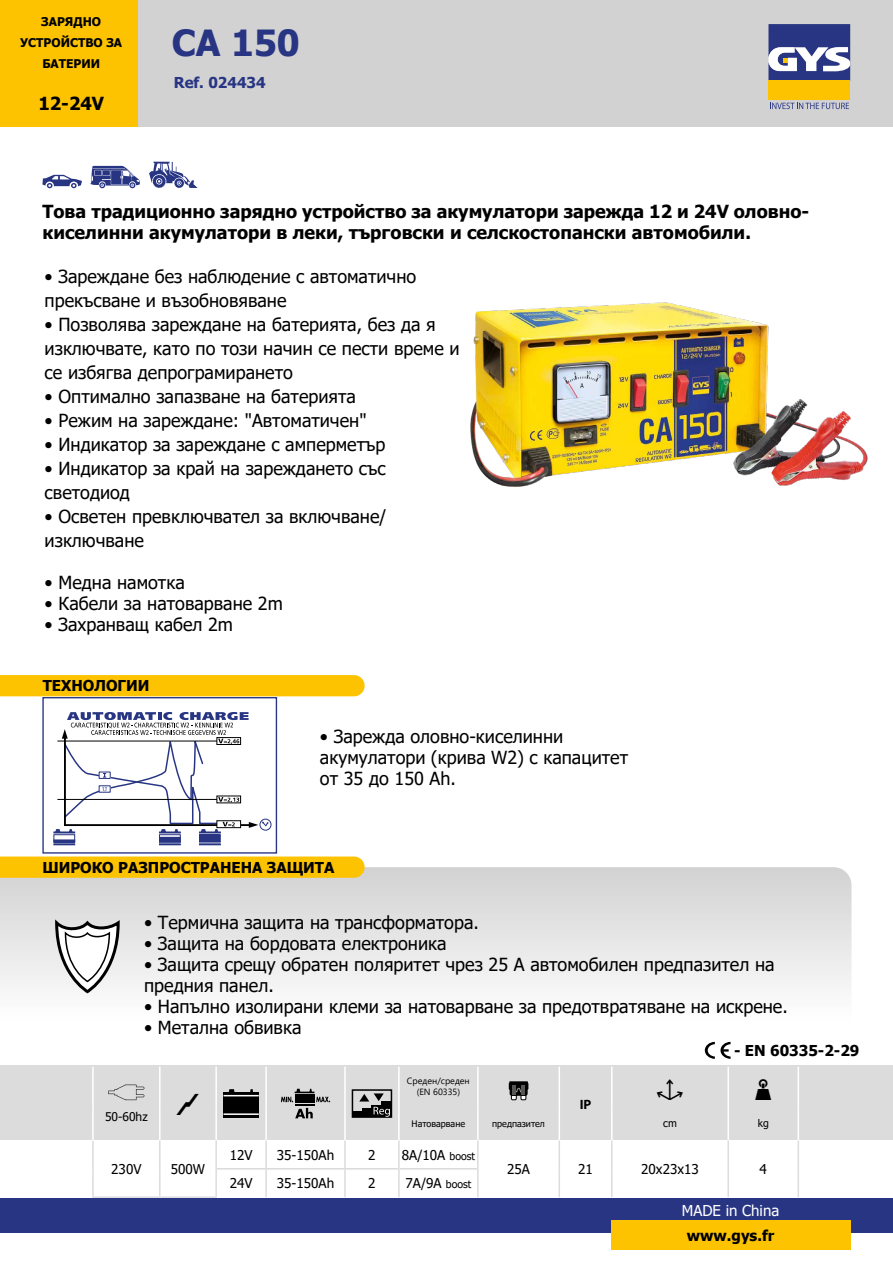
<style>
.page{position:relative;width:893px;height:1263px;background:#fff}
.page>*{position:absolute;margin:0;border:0;box-sizing:border-box;transform-origin:0 0}
.t1{font:700 36px "Tahoma";color:#283583}
.t2{font:18px/24px "Tahoma";color:#000}
.t3{font:700 18px/21px "Tahoma";color:#000}
.t4{font:700 15px "Tahoma";color:#000}
.t5{font:15px "Tahoma";color:#fff}
.t6{font:700 15px "Tahoma";color:#283583}
.t7{font:13.5px "Tahoma";color:#000}
.t8{font:700 13.5px "Myriad Pro";color:#000}
.t9{font:700 12px/21px "Tahoma";color:#000;text-align:center}
.t10{font:12px "Tahoma";color:#000}
.t11{font:10.5px "Tahoma";color:#000}
.t12{font:9px/10.8px "Segoe UI";color:#000;text-align:center}
.t13{font:9px "Tahoma";color:#000}
.s1{font-size:10.5px}
</style>
<div class="page">
<div style="left:137px;top:0;width:756px;height:127px;background:#d2d2d2"></div>
<div style="left:0;top:1198px;width:893px;height:34px;background:#283583"></div>
<div style="left:768px;top:81px;width:82px;height:19px;background:#fdc300"></div>
<svg style="left:768px;top:24px;width:82px;height:57px;background:#676ea1"></svg>
<svg style="left:770px;top:103px;width:79px;height:6px"></svg>
<div style="left:0;top:0;width:137px;height:127px;background:#fdc300"></div>
<div style="left:611px;top:1220px;width:239px;height:30px;background:#fdc300"></div>
<svg style="left:0;top:867px;width:851px;height:120px"></svg>
<img style="left:470px;top:302px;width:398px;height:185px">
<div style="left:0;top:675px;width:365px;height:21px;background:#fdc300"></div>
<svg style="left:0;top:856px;width:365px;height:22px;background:#fcc409"></svg>
<svg style="left:54px;top:916px;width:67px;height:78px"></svg>
<svg style="left:705px;top:1042px;width:25px;height:17px"></svg>
<div style="left:0;top:1065px;width:893px;height:75px;background:#dcdcdc"></div>
<hr style="left:159px;top:1067px;width:2px;height:39px;background:#fff">
<hr style="left:215px;top:1067px;width:2px;height:39px;background:#fff">
<hr style="left:265px;top:1067px;width:2px;height:39px;background:#fff">
<hr style="left:344px;top:1067px;width:2px;height:39px;background:#fff">
<hr style="left:398px;top:1067px;width:2px;height:39px;background:#fff">
<hr style="left:477px;top:1067px;width:2px;height:39px;background:#fff">
<hr style="left:559px;top:1067px;width:1px;height:39px;background:#fff">
<hr style="left:611px;top:1067px;width:2px;height:39px;background:#fff">
<hr style="left:727px;top:1067px;width:2px;height:39px;background:#fff">
<hr style="left:159px;top:1106px;width:2px;height:34px;background:#fff">
<hr style="left:215px;top:1106px;width:2px;height:34px;background:#fff">
<hr style="left:265px;top:1106px;width:2px;height:34px;background:#fff">
<hr style="left:344px;top:1106px;width:2px;height:34px;background:#fff">
<hr style="left:398px;top:1106px;width:2px;height:34px;background:#fff">
<hr style="left:477px;top:1106px;width:2px;height:34px;background:#fff">
<hr style="left:559px;top:1106px;width:1px;height:34px;background:#fff">
<hr style="left:611px;top:1106px;width:2px;height:34px;background:#fff">
<hr style="left:727px;top:1106px;width:2px;height:34px;background:#fff">
<hr style="left:92px;top:1140px;width:2px;height:29px;background:#dcdcdc">
<hr style="left:92px;top:1169px;width:2px;height:27px;background:#dcdcdc">
<hr style="left:92px;top:1067px;width:2px;height:39px;background:#fff">
<hr style="left:92px;top:1106px;width:2px;height:34px;background:#fff">
<svg style="left:93px;top:1140px;width:706px;height:57px"></svg>
<hr style="left:798px;top:1067px;width:1px;height:39px;background:#fff">
<hr style="left:798px;top:1106px;width:1px;height:34px;background:#fff">
<hr style="left:161px;top:1196px;width:56px;height:2px;background:#dcdcdc">
<hr style="left:92px;top:1196px;width:69px;height:2px;background:#dcdcdc">
<hr style="left:217px;top:1168px;width:49px;height:1px;background:#dadada">
<hr style="left:266px;top:1168px;width:79px;height:1px;background:#dadada">
<hr style="left:345px;top:1168px;width:53px;height:1px;background:#dadada">
<hr style="left:400px;top:1168px;width:77px;height:1px;background:#dadada">
<svg style="left:108px;top:1084px;width:36px;height:16px"></svg>
<div style="left:224px;top:1092px;width:35px;height:26px;background:#000"></div>
<hr style="left:224px;top:1113px;width:35px;height:2px;background:#fff">
<hr style="left:224px;top:1095px;width:35px;height:1px;background:#fff">
<svg style="left:229px;top:1089px;width:6px;height:3px"></svg>
<svg style="left:281px;top:1089px;width:49px;height:29px"></svg>
<div style="left:352px;top:1089px;width:40px;height:29px;border:2px solid #000"></div>
<div style="left:352px;top:1112px;width:10px;height:5px;background:#000"></div>
<div style="left:362px;top:1108px;width:11px;height:9px;background:#000"></div>
<svg style="left:372px;top:1105px;width:9px;height:11px"></svg>
<div style="left:381px;top:1101px;width:10px;height:16px;background:#000"></div>
<svg style="left:374px;top:1107px;width:16px;height:10px"></svg>
<svg style="left:359px;top:1093px;width:25px;height:8px"></svg>
<svg style="left:509px;top:1081px;width:19px;height:19px"></svg>
<hr style="left:521px;top:1085px;width:4px;height:10px;background:#575756">
<hr style="left:512px;top:1085px;width:4px;height:10px;background:#575756">
<svg style="left:42px;top:175px;width:40px;height:13px"></svg>
<svg style="left:90px;top:166px;width:50px;height:22px"></svg>
<svg style="left:149px;top:162px;width:49px;height:26px"></svg>
<div style="left:42px;top:697px;width:235px;height:157px;border:1px solid #283583"></div>
<svg style="left:63px;top:675px;width:141px;height:24px;background:#f0be15"></svg>
<div style="left:260px;top:819px;width:11px;height:11px;border:1px solid #283583;border-radius:50%"></div>
<svg style="left:53px;top:712px;width:216px;height:134px"></svg>
<p class="t9" style="left:20px;top:12px;width:103px">ЗАРЯДНО<br>УСТРОЙСТВО ЗА<br>БАТЕРИИ</p>
<p class="t3" style="left:38px;top:94px;width:67px">12-24V</p>
<h1 class="t1" style="left:172px;top:18px;width:130px">CA 150</h1>
<p class="t6" style="left:174px;top:72px;width:93px">Ref. 024434</p>
<p class="t3" style="left:43px;top:202px;width:768px">Това традиционно зарядно устройство за акумулатори зарежда 12 и 24V оловно&shy;киселинни акумулатори в леки, търговски и селскостопански автомобили.</p>
<p class="t2" style="left:45px;top:265px;width:373px">• Зареждане без наблюдение с автоматично прекъсване и възобновяване</p>
<p class="t2" style="left:45px;top:313px;width:416px">• Позволява зареждане на батерията, без да я изключвате, като по този начин се пести време и се избягва депрограмирането</p>
<p class="t2" style="left:45px;top:385px;width:313px">• Оптимално запазване на батерията</p>
<p class="t2" style="left:45px;top:409px;width:323px">• Режим на зареждане: "Автоматичен"</p>
<p class="t2" style="left:45px;top:433px;width:342px">• Индикатор за зареждане с амперметър</p>
<p class="t2" style="left:45px;top:457px;width:343px">• Индикатор за край на зареждането със светодиод</p>
<p class="t2" style="left:45px;top:505px;width:343px">• Осветен превключвател за включване/ изключване</p>
<p class="t2" style="left:45px;top:571px;width:142px">• Медна намотка</p>
<p class="t2" style="left:45px;top:592px;width:240px">• Кабели за натоварване 2m</p>
<p class="t2" style="left:45px;top:613px;width:190px">• Захранващ кабел 2m</p>
<p class="t4" style="left:43px;top:675px;width:108px">ТЕХНОЛОГИИ</p>
<p class="t2" style="left:320px;top:727px;width:310px;line-height:21px">• Зарежда оловно-киселинни акумулатори (крива W2) с капацитет от 35 до 150 Ah.</p>
<p class="t4" style="left:42px;top:857px;width:293px">ШИРОКО РАЗПРОСТРАНЕНА ЗАЩИТА</p>
<p class="t2" style="left:144px;top:911px;width:336px">• Термична защита на трансформатора.</p>
<p class="t2" style="left:144px;top:932px;width:304px">• Защита на бордовата електроника</p>
<p class="t2" style="left:144px;top:955px;width:632px;line-height:21px">• Защита срещу обратен поляритет чрез 25 A автомобилен предпазител на предния панел.</p>
<p class="t2" style="left:144px;top:995px;width:645px">• Напълно изолирани клеми за натоварване за предотвратяване на искрене.</p>
<p class="t2" style="left:144px;top:1016px;width:159px">• Метална обвивка</p>
<p class="t10" style="left:105px;top:1109px;width:44px">50-60hz</p>
<p class="t7" style="left:111px;top:1160px;width:32px">230V</p>
<p class="t7" style="left:171px;top:1160px;width:36px">500W</p>
<p class="t12" style="left:407px;top:1075px;width:64px">Среден/среден (EN 60335)</p>
<p class="t8" style="left:580px;top:1095px;width:13px">IP</p>
<p class="t4" style="left:734px;top:1040px;width:127px">- EN 60335-2-29</p>
<p class="t13" style="left:412px;top:1117px;width:55px">Натоварване</p>
<p class="t13" style="left:492px;top:1117px;width:54px">предпазител</p>
<p class="t11" style="left:663px;top:1116px;width:15px">cm</p>
<p class="t11" style="left:758px;top:1116px;width:13px">kg</p>
<p class="t7" style="left:230px;top:1146px;width:24px">12V</p>
<p class="t7" style="left:277px;top:1146px;width:59px">35-150Ah</p>
<p class="t7" style="left:368px;top:1146px;width:9px">2</p>
<p class="t7" style="left:402px;top:1146px;width:75px">8A/10A <span class="s1">boost</span></p>
<p class="t7" style="left:230px;top:1174px;width:24px">24V</p>
<p class="t7" style="left:277px;top:1174px;width:59px">35-150Ah</p>
<p class="t7" style="left:368px;top:1174px;width:9px">2</p>
<p class="t7" style="left:405px;top:1174px;width:67px">7A/9A <span class="s1">boost</span></p>
<p class="t7" style="left:507px;top:1160px;width:24px">25A</p>
<p class="t7" style="left:578px;top:1160px;width:16px">21</p>
<p class="t7" style="left:641px;top:1160px;width:59px">20x23x13</p>
<p class="t7" style="left:760px;top:1160px;width:9px">4</p>
<p class="t5" style="left:682px;top:1200px;width:99px">MADE in China</p>
<p class="t4" style="left:687px;top:1225px;width:89px">www.gys.fr</p>
</div>
